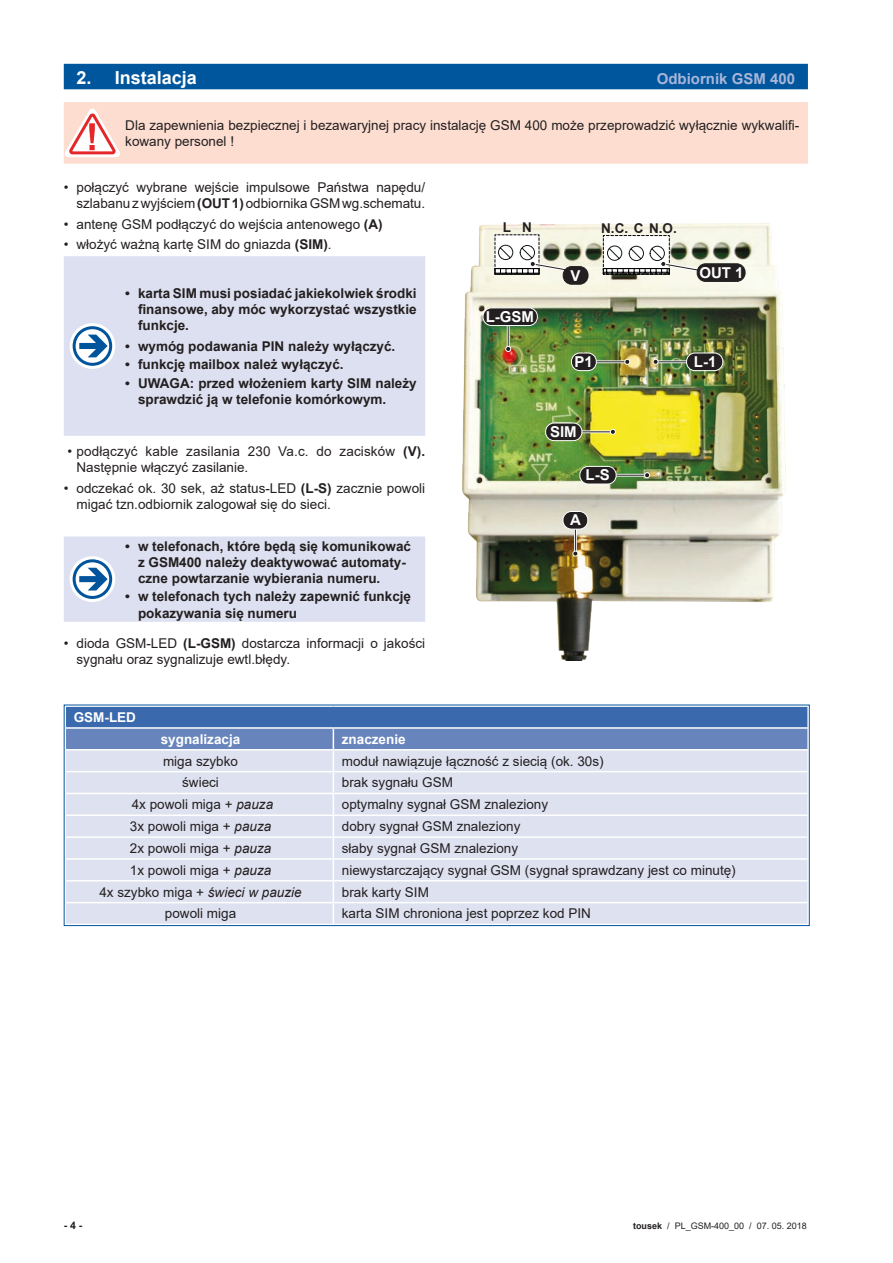
<style>
.page{position:relative;width:893px;height:1263px;background:#fff}
.page>*{position:absolute;margin:0;border:0;box-sizing:border-box;transform-origin:0 0}
.t1{font:700 18px "Arial";color:#fff}
.t2{font:700 15px "Arial";color:#fff}
.t3{font:700 15px "Arial";color:#a9b6d9}
.t4{font:13.5px/16.2px "Arial";color:#231f20}
.t5{font:700 13.5px/16.2px "Arial";color:#231f20}
.t6{font:700 13.5px "Arial";color:#fff}
.t7{font:700 10.5px "Arial";color:#231f20}
.t8{font:9px "Arial";color:#231f20}
.s1{font-weight:700}
.s2{font-style:italic}
</style>
<div class="page">
<div style="left:64px;top:64px;width:744px;height:25px;background:#00569d"></div>
<div style="left:64px;top:256px;width:361px;height:180px;background:#dde0f0"></div>
<svg style="left:71px;top:325px;width:43px;height:42px"></svg>
<div style="left:70px;top:323px;width:45px;height:46px;border:3px solid #fff;border-radius:50%"></div>
<div style="left:73px;top:326px;width:39px;height:40px;border:3px solid #00549b;border-radius:50%"></div>
<svg style="left:79px;top:335px;width:29px;height:22px"></svg>
<div style="left:64px;top:536px;width:361px;height:86px;background:#dde0f0"></div>
<img style="left:462px;top:223px;width:324px;height:438px">
<hr style="left:507px;top:311px;width:3px;height:37px;background:#fff">
<hr style="left:508px;top:314px;width:1px;height:33px;background:#231f20">
<svg style="left:505px;top:346px;width:6px;height:6px"></svg>
<div style="left:483px;top:308px;width:54px;height:17px;background:#231f20;border-radius:8px"></div>
<div style="left:483px;top:307px;width:55px;height:19px;border:1px solid #fff;border-radius:8px"></div>
<svg style="left:494px;top:234px;width:80px;height:41px"></svg>
<div style="left:563px;top:267px;width:25px;height:17px;background:#231f20;border-radius:8px"></div>
<div style="left:563px;top:266px;width:25px;height:19px;border:1px solid #231f20;border-radius:8px"></div>
<svg style="left:602px;top:235px;width:102px;height:40px"></svg>
<div style="left:697px;top:264px;width:48px;height:17px;background:#231f20;border-radius:8px"></div>
<div style="left:697px;top:263px;width:49px;height:19px;border:1px solid #231f20;border-radius:8px"></div>
<hr style="left:589px;top:360px;width:37px;height:3px;background:#fff">
<hr style="left:592px;top:361px;width:33px;height:1px;background:#231f20">
<svg style="left:624px;top:359px;width:6px;height:6px"></svg>
<div style="left:571px;top:353px;width:25px;height:18px;background:#231f20;border-radius:8px"></div>
<div style="left:571px;top:352px;width:26px;height:19px;border:1px solid #fff;border-radius:8px"></div>
<hr style="left:657px;top:360px;width:37px;height:3px;background:#fff">
<hr style="left:657px;top:361px;width:34px;height:1px;background:#231f20">
<svg style="left:653px;top:359px;width:6px;height:6px"></svg>
<div style="left:686px;top:353px;width:37px;height:18px;background:#231f20;border-radius:8px"></div>
<div style="left:686px;top:352px;width:37px;height:19px;border:1px solid #fff;border-radius:8px"></div>
<hr style="left:609px;top:474px;width:37px;height:3px;background:#fff">
<hr style="left:612px;top:475px;width:33px;height:1px;background:#231f20">
<svg style="left:644px;top:472px;width:6px;height:6px"></svg>
<div style="left:580px;top:466px;width:36px;height:18px;background:#231f20;border-radius:8px"></div>
<div style="left:579px;top:466px;width:38px;height:18px;border:1px solid #fff;border-radius:8px"></div>
<hr style="left:574px;top:430px;width:38px;height:3px;background:#fff">
<hr style="left:578px;top:431px;width:33px;height:1px;background:#231f20">
<svg style="left:610px;top:429px;width:6px;height:6px"></svg>
<div style="left:546px;top:423px;width:36px;height:18px;background:#231f20;border-radius:8px"></div>
<div style="left:545px;top:423px;width:37px;height:18px;border:1px solid #fff;border-radius:8px"></div>
<hr style="left:574px;top:515px;width:3px;height:37px;background:#fff">
<hr style="left:575px;top:518px;width:1px;height:34px;background:#231f20">
<svg style="left:572px;top:551px;width:6px;height:6px"></svg>
<div style="left:563px;top:511px;width:25px;height:18px;background:#231f20;border-radius:8px"></div>
<div style="left:562px;top:511px;width:26px;height:19px;border:1px solid #fff;border-radius:8px"></div>
<div style="left:64px;top:102px;width:744px;height:62px;background:#fcddd0"></div>
<svg style="left:63px;top:107px;width:59px;height:52px"></svg>
<svg style="left:66px;top:707px;width:742px;height:217px;background:#c5cfe5"></svg>
<hr style="left:807px;top:903px;width:2px;height:21px;background:#fff">
<div style="left:64px;top:705px;width:746px;height:221px;border:1px solid #00569d"></div>
<h1 class="t1" style="left:77px;top:65px;width:122px">2. Instalacja</h1>
<p class="t3" style="left:657px;top:68px;width:140px">Odbiornik GSM 400</p>
<p class="t4" style="left:125px;top:117px;width:676px">Dla zapewnienia bezpiecznej i bezawaryjnej pracy instalację GSM 400 może przeprowadzić wyłącznie wykwalifi&shy;kowany personel !</p>
<p class="t4" style="left:64px;top:179px;width:363px;text-align:right">• połączyć wybrane wejście impulsowe Państwa napędu/ szlabanuzwyjściem<span class="s1">(OUT1)</span>odbiornikaGSMwg.schematu.</p>
<p class="t4" style="left:64px;top:216px;width:320px">• antenę GSM podłączyć do wejścia antenowego <span class="s1">(A)</span></p>
<p class="t4" style="left:64px;top:236px;width:269px">• włożyć ważną kartę SIM do gniazda <span class="s1">(SIM)</span>.</p>
<p class="t5" style="left:138px;top:285px;width:280px;text-align:justify;text-indent:-13px">• karta SIM musi posiadać jakiekolwiek środki finansowe, aby móc wykorzystać wszystkie funkcje.</p>
<p class="t5" style="left:125px;top:338px;width:272px">• wymóg podawania PIN należy wyłączyć.</p>
<p class="t5" style="left:125px;top:357px;width:220px">• funkcję mailbox należ wyłączyć.</p>
<p class="t5" style="left:138px;top:375px;width:280px;text-indent:-13px">• UWAGA: przed włożeniem karty SIM należy sprawdzić ją w telefonie komórkowym.</p>
<p class="t4" style="left:77px;top:443px;width:350px;text-indent:-9px">• podłączyć kable zasilania 230 Va.c. do zacisków <span class="s1">(V).<br></span>Następnie włączyć zasilanie.</p>
<p class="t4" style="left:77px;top:480px;width:350px;text-indent:-13px">• odczekać ok. 30 sek, aż status-LED <span class="s1">(L-S)</span> zacznie powoli migać tzn.odbiornik zalogował się do sieci.</p>
<p class="t5" style="left:138px;top:538px;width:275px;text-indent:-13px">• w telefonach, które będą się komunikować z GSM400 należy deaktywować automaty&shy;czne powtarzanie wybierania numeru.</p>
<p class="t5" style="left:138px;top:589px;width:275px;text-indent:-13px">• w telefonach tych należy zapewnić funkcję pokazywania się numeru</p>
<p class="t4" style="left:77px;top:635px;width:350px;text-indent:-13px">• dioda GSM-LED <span class="s1">(L-GSM)</span> dostarcza informacji o jakości sygnału oraz sygnalizuje ewtl.błędy.</p>
<p class="t6" style="left:74px;top:708px;width:64px">GSM-LED</p>
<p class="t5" style="left:503px;top:220px;width:31px">L N</p>
<p class="t5" style="left:601px;top:220px;width:77px">N.C. C N.O.</p>
<p class="t2" style="left:486px;top:306px;width:50px">L-GSM</p>
<p class="t2" style="left:570px;top:265px;width:12px">V</p>
<p class="t2" style="left:699px;top:262px;width:46px">OUT 1</p>
<p class="t2" style="left:574px;top:351px;width:20px">P1</p>
<p class="t2" style="left:694px;top:351px;width:24px">L-1</p>
<p class="t2" style="left:550px;top:421px;width:28px">SIM</p>
<p class="t2" style="left:585px;top:464px;width:26px">L-S</p>
<p class="t2" style="left:570px;top:510px;width:12px">A</p>
<p class="t6" style="left:161px;top:729px;width:81px">sygnalizacja</p>
<p class="t6" style="left:342px;top:729px;width:65px">znaczenie</p>
<p class="t4" style="left:163px;top:753px;width:77px">miga szybko</p>
<p class="t4" style="left:342px;top:753px;width:263px">moduł nawiązuje łączność z siecią (ok. 30s)</p>
<p class="t4" style="left:182px;top:774px;width:38px">świeci</p>
<p class="t4" style="left:342px;top:774px;width:113px">brak sygnału GSM</p>
<p class="t4" style="left:132px;top:796px;width:143px">4x powoli miga + <span class="s2">pauza</span></p>
<p class="t4" style="left:342px;top:796px;width:208px">optymalny sygnał GSM znaleziony</p>
<p class="t4" style="left:130px;top:818px;width:143px">3x powoli miga + <span class="s2">pauza</span></p>
<p class="t4" style="left:342px;top:818px;width:180px">dobry sygnał GSM znaleziony</p>
<p class="t4" style="left:130px;top:840px;width:143px">2x powoli miga + <span class="s2">pauza</span></p>
<p class="t4" style="left:342px;top:840px;width:178px">słaby sygnał GSM znaleziony</p>
<p class="t4" style="left:130px;top:862px;width:143px">1x powoli miga + <span class="s2">pauza</span></p>
<p class="t4" style="left:342px;top:862px;width:395px">niewystarczający sygnał GSM (sygnał sprawdzany jest co minutę)</p>
<p class="t4" style="left:99px;top:884px;width:204px">4x szybko miga + <span class="s2">świeci w pauzie</span></p>
<p class="t4" style="left:342px;top:884px;width:89px">brak karty SIM</p>
<p class="t4" style="left:165px;top:905px;width:73px">powoli miga</p>
<p class="t4" style="left:342px;top:905px;width:251px">karta SIM chroniona jest poprzez kod PIN</p>
<p class="t7" style="left:64px;top:1218px;width:20px">- 4 -</p>
<p class="t8" style="left:633px;top:1219px;width:175px"><span class="s1">tousek</span> / PL_GSM-400_00 / 07. 05. 2018</p>
</div>
